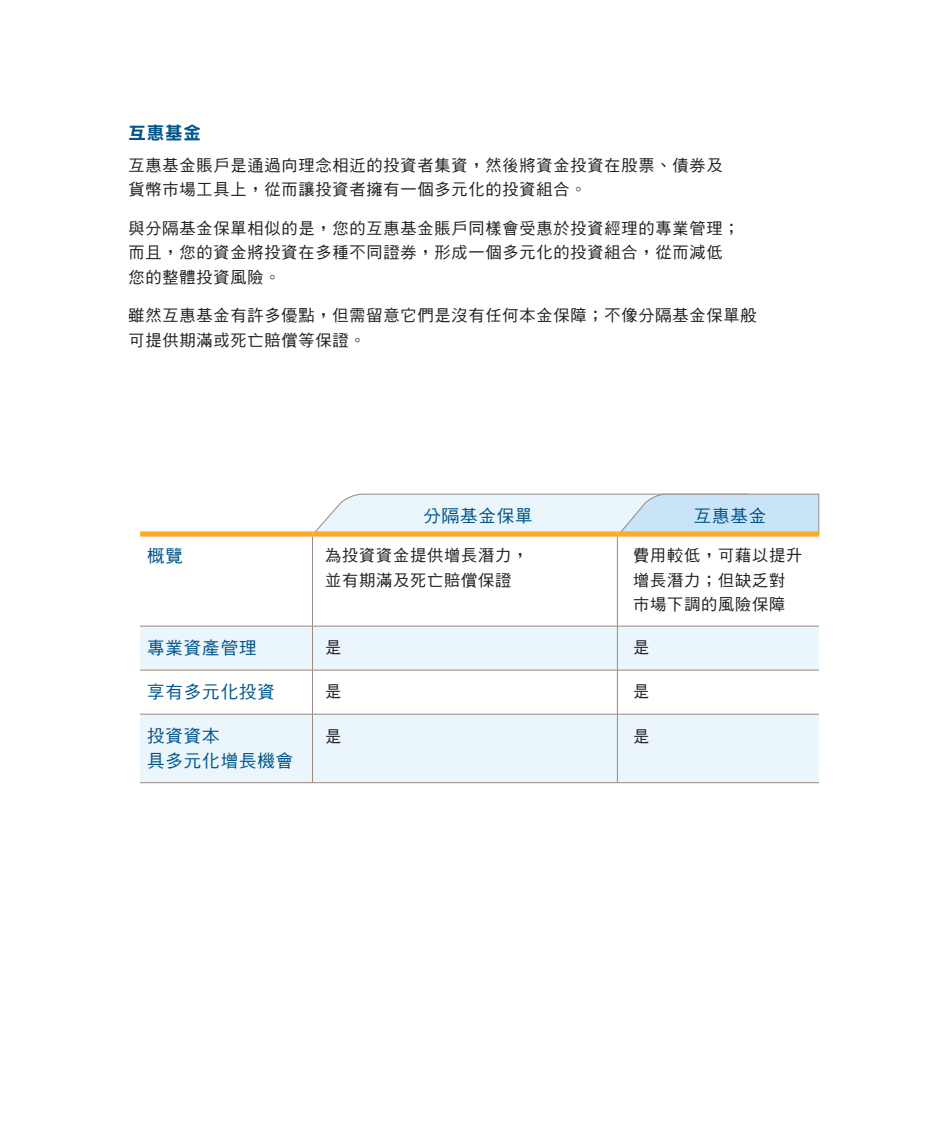
<style>
.page{position:relative;width:945px;height:1134px;background:#fff}
.page>*{position:absolute;margin:0;border:0;box-sizing:border-box;transform-origin:0 0}
.t1{font:17.5px/24.5px "DF Hei Md HK BF";letter-spacing:.05em;color:#005589}
.t2{font:17.5px "DF Li Hei Bd HK BF";color:#005589}
.t3{font:16.1px/24.5px "DF Hei Md HK BF";letter-spacing:.05em;color:#231f20}
</style>
<div class="page">
<svg style="left:315px;top:494px;width:504px;height:37px;background:#deedf7"></svg>
<svg style="left:140px;top:627px;width:679px;height:155px;fill:#ebf5fc"></svg>
<hr style="left:617px;top:537px;width:1px;height:89px;background:#9a887e">
<hr style="left:140px;top:626px;width:172px;height:1px;background:#9a887e">
<hr style="left:312px;top:626px;width:305px;height:1px;background:#9a887e">
<hr style="left:617px;top:626px;width:202px;height:1px;background:#9a887e">
<hr style="left:617px;top:626px;width:1px;height:44px;background:#9a887e">
<hr style="left:140px;top:670px;width:172px;height:1px;background:#9a887e">
<hr style="left:312px;top:670px;width:305px;height:1px;background:#9a887e">
<hr style="left:617px;top:670px;width:202px;height:1px;background:#9a887e">
<hr style="left:617px;top:670px;width:1px;height:44px;background:#9a887e">
<hr style="left:140px;top:714px;width:172px;height:1px;background:#9a887e">
<hr style="left:312px;top:714px;width:305px;height:1px;background:#9a887e">
<hr style="left:617px;top:714px;width:202px;height:1px;background:#9a887e">
<hr style="left:617px;top:714px;width:1px;height:68px;background:#9a887e">
<hr style="left:140px;top:782px;width:172px;height:1px;background:#9a887e">
<hr style="left:312px;top:782px;width:305px;height:1px;background:#9a887e">
<hr style="left:617px;top:782px;width:202px;height:1px;background:#9a887e">
<div style="left:140px;top:531px;width:172px;height:6px;background:#fbaa29"></div>
<div style="left:312px;top:531px;width:305px;height:6px;background:#fbaa29"></div>
<div style="left:617px;top:531px;width:202px;height:6px;background:#fbaa29"></div>
<hr style="left:312px;top:537px;width:1px;height:89px;background:#9a887e">
<hr style="left:312px;top:626px;width:1px;height:44px;background:#9a887e">
<hr style="left:312px;top:670px;width:1px;height:44px;background:#9a887e">
<hr style="left:312px;top:714px;width:1px;height:68px;background:#9a887e">
<p class="t2" style="left:129px;top:123px;width:74px">互惠基金</p>
<p class="t3" style="left:129px;top:153px;width:596px">互惠基金賬戶是通過向理念相近的投資者集資，然後將資金投資在股票、債券及貨幣市場工具上，從而讓投資者擁有一個多元化的投資組合。</p>
<p class="t3" style="left:129px;top:216px;width:613px">與分隔基金保單相似的是，您的互惠基金賬戶同樣會受惠於投資經理的專業管理；而且，您的資金將投資在多種不同證券，形成一個多元化的投資組合，從而減低您的整體投資風險。</p>
<p class="t3" style="left:129px;top:304px;width:630px">雖然互惠基金有許多優點，但需留意它們是沒有任何本金保障；不像分隔基金保單般可提供期滿或死亡賠償等保證。</p>
<p class="t1" style="left:423px;top:504px;width:111px">分隔基金保單</p>
<p class="t1" style="left:694px;top:504px;width:74px">互惠基金</p>
<p class="t1" style="left:147px;top:544px;width:37px">概覽</p>
<p class="t3" style="left:325px;top:544px;width:205px">為投資資金提供增長潛力，並有期滿及死亡賠償保證</p>
<p class="t3" style="left:633px;top:544px;width:171px">費用較低，可藉以提升增長潛力；但缺乏對市場下調的風險保障</p>
<p class="t1" style="left:147px;top:636px;width:111px">專業資產管理</p>
<p class="t3" style="left:325px;top:636px;width:18px">是</p>
<p class="t3" style="left:633px;top:636px;width:18px">是</p>
<p class="t1" style="left:147px;top:680px;width:129px">享有多元化投資</p>
<p class="t3" style="left:325px;top:680px;width:18px">是</p>
<p class="t3" style="left:633px;top:680px;width:18px">是</p>
<p class="t1" style="left:147px;top:725px;width:148px">投資資本<br>具多元化增長機會</p>
<p class="t3" style="left:325px;top:724px;width:18px">是</p>
<p class="t3" style="left:633px;top:724px;width:18px">是</p>
</div>
